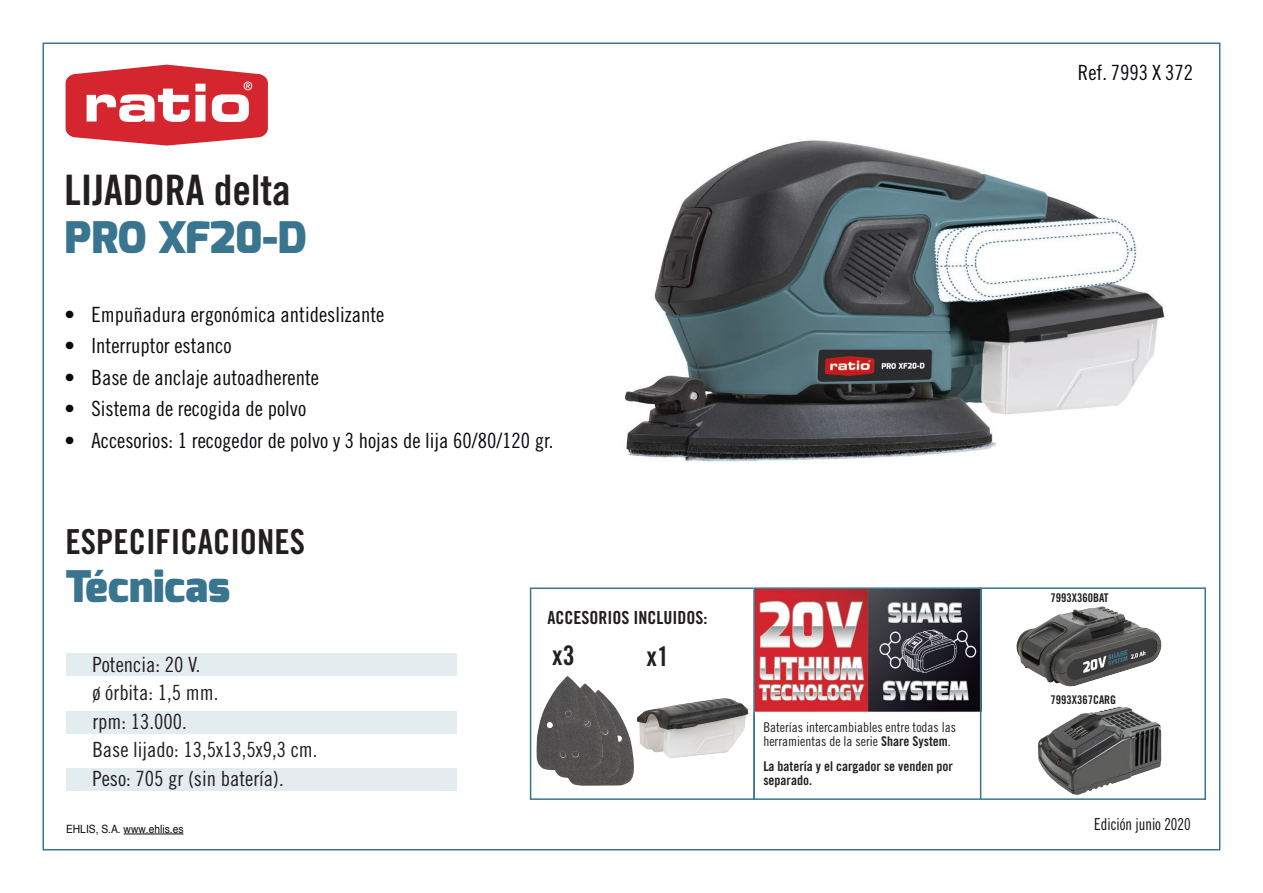
<style>
.page{position:relative;width:1263px;height:893px;background:#fff}
.page>*{position:absolute;margin:0;border:0;box-sizing:border-box;transform-origin:0 0}
.t1{font:900 43.5px "Exo";color:#3a7590}
.t2{font:42px "Trade Gothic LT Std Bd Cn 20";color:#231f20}
.t3{font:34.5px "Trade Gothic LT Std Bd Cn 20";color:#231f20}
.t4{font:27px "Trade Gothic LT Std Bd Cn 20";color:#231f20}
.t5{font:21px "Trade Gothic LT Std Cn 18";color:#0b090d}
.t6{font:21px/28.5px "Trade Gothic LT Std Cn 18";color:#231f20}
.t7{font:18px "Trade Gothic LT Std Bd Cn 20";color:#231f20}
.t8{font:16.5px "Trade Gothic LT Std Cn 18";color:#0b090d;scale:.9 1}
.t9{font:13.5px/13.5px "Trade Gothic LT Std Cn 18";color:#231f20}
.t10{font:13.5px/13.5px "Trade Gothic LT Std Bd Cn 20";color:#231f20}
.t11{font:12px "Trade Gothic LT Std Bd Cn 20";color:#231f20}
.t12{font:11.4px "Helvetica";color:#0b090d;scale:.9 1}
.s1{font-family:"Trade Gothic LT Std Bd Cn 20"}
</style>
<div class="page">
<img style="left:624px;top:140px;width:541px;height:322px">
<div style="left:530px;top:587px;width:225px;height:213px;border:2px solid #3a7590"></div>
<div style="left:66px;top:653px;width:391px;height:23px;background:#e3ecef"></div>
<div style="left:66px;top:711px;width:391px;height:23px;background:#e3ecef"></div>
<div style="left:66px;top:768px;width:391px;height:23px;background:#e3ecef"></div>
<hr style="left:124px;top:834px;width:59px;height:1px;background:#0b090d">
<svg style="left:66px;top:65px;width:202px;height:81px"></svg>
<img style="left:756px;top:590px;width:226px;height:123px">
<div style="left:753px;top:587px;width:453px;height:213px;border:2px solid #3a7590"></div>
<img style="left:637px;top:698px;width:111px;height:60px">
<img style="left:568px;top:715px;width:66px;height:71px">
<img style="left:554px;top:694px;width:66px;height:84px">
<img style="left:536px;top:676px;width:67px;height:94px">
<img style="left:1016px;top:606px;width:146px;height:80px">
<img style="left:1037px;top:706px;width:124px;height:89px">
<hr style="left:980px;top:587px;width:1px;height:212px;background:#3a7590">
<h2 class="t2" style="left:64px;top:165px;width:228px">LIJADORA delta</h2>
<h1 class="t1" style="left:64px;top:209px;width:244px">PRO XF20-D</h1>
<p class="t5" style="left:65px;top:302px;width:321px">• Empuñadura ergonómica antideslizante</p>
<p class="t5" style="left:65px;top:333px;width:168px">• Interruptor estanco</p>
<p class="t5" style="left:65px;top:365px;width:256px">• Base de anclaje autoadherente</p>
<p class="t5" style="left:65px;top:396px;width:243px">• Sistema de recogida de polvo</p>
<p class="t5" style="left:65px;top:428px;width:490px">• Accesorios: 1 recogedor de polvo y 3 hojas de lija 60/80/120 gr.</p>
<h3 class="t3" style="left:66px;top:520px;width:241px">ESPECIFICACIONES</h3>
<h1 class="t1" style="left:66px;top:558px;width:166px">Técnicas</h1>
<p class="t6" style="left:92px;top:650px;width:227px">Potencia: 20 V.<br>ø órbita: 1,5 mm.<br>rpm: 13.000.<br>Base lijado: 13,5x13,5x9,3 cm.<br>Peso: 705 gr (sin batería).</p>
<p class="t7" style="left:547px;top:607px;width:161px">ACCESORIOS INCLUIDOS:</p>
<p class="t4" style="left:552px;top:639px;width:24px">x3</p>
<p class="t4" style="left:647px;top:640px;width:24px">x1</p>
<p class="t9" style="left:763px;top:721px;width:194px">Baterías intercambiables entre todas las herramientas de la serie <span class="s1">Share System</span>.</p>
<p class="t10" style="left:763px;top:759px;width:191px">La batería y el cargador se venden por separado.</p>
<p class="t5" style="left:1078px;top:60px;width:117px">Ref. 7993 X 372</p>
<p class="t11" style="left:1050px;top:591px;width:60px">7993X360BAT</p>
<p class="t11" style="left:1050px;top:693px;width:67px">7993X367CARG</p>
<p class="t12" style="left:66px;top:820px;width:132px">EHLIS, S.A. www.ehlis.es</p>
<p class="t8" style="left:1094px;top:815px;width:109px">Edición junio 2020</p>
</div>
